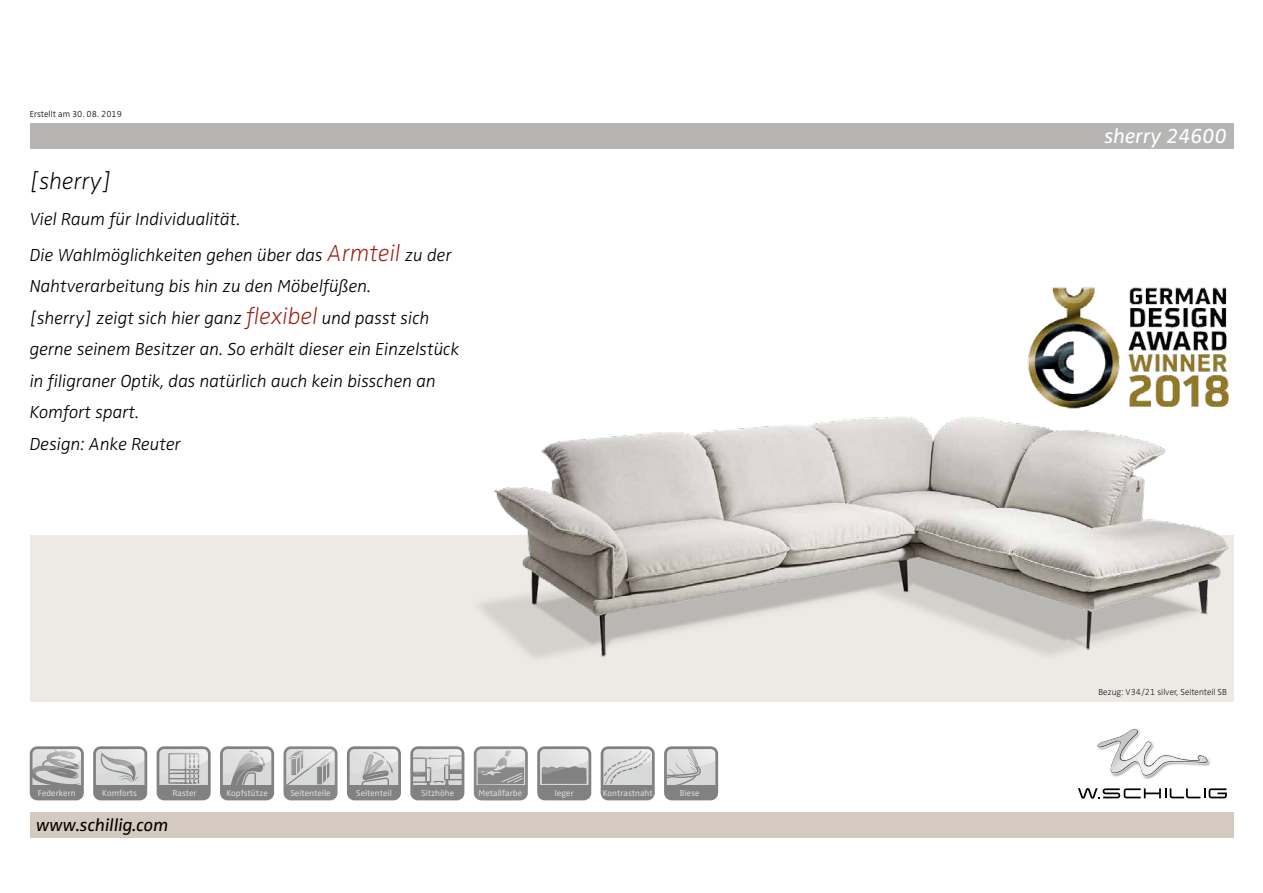
<style>
.page{position:relative;width:1263px;height:893px;background:#fff}
.page>*{position:absolute;margin:0;border:0;box-sizing:border-box;transform-origin:0 0}
.t1{font:italic 300 expanded 24px "Zwo Pro";color:#000}
.t2{font:italic 21px "Zwo Pro";color:#fff}
.t3{font:italic 300 18px/31.5px "Zwo Pro";color:#000}
.t4{font:italic 18px "Zwo Pro";color:#000}
.t5{font:300 expanded 9px "Zwo Pro";color:#000}
.t6{font:300 9px "Zwo Pro";color:#000}
.t7{font:8.85px "Zwo Pro";color:#d8d9d9}
.t8{font:8.85px "Zwo Pro";color:#d9dada}
.s1{font-stretch:expanded;font-size:24px;color:#9e1d12}
</style>
<div class="page">
<div style="left:30px;top:123px;width:1203px;height:26px;background:#b6b5b4"></div>
<div style="left:30px;top:535px;width:1203px;height:167px;background:#ede9e4"></div>
<div style="left:30px;top:812px;width:1203px;height:26px;background:#d5cabf"></div>
<img style="left:480px;top:287px;width:749px;height:371px">
<div style="left:476px;top:785px;width:49px;height:13px;background:#868786"></div>
<svg style="left:478px;top:750px;width:46px;height:35px;background:#b9b9b9"></svg>
<div style="left:474px;top:746px;width:54px;height:54px;border:3px solid #868786;border-radius:6px"></div>
<svg style="left:93px;top:746px;width:54px;height:54px;background:#b4b5b5"></svg>
<svg style="left:220px;top:746px;width:54px;height:54px;background:#aeaeae"></svg>
<svg style="left:30px;top:746px;width:54px;height:54px;background:#b3b3b3"></svg>
<div style="left:32px;top:785px;width:49px;height:13px;background:#818181"></div>
<svg style="left:157px;top:746px;width:54px;height:54px;background:#b2b2b2"></svg>
<div style="left:286px;top:785px;width:49px;height:13px;background:#868786"></div>
<svg style="left:287px;top:750px;width:47px;height:35px;background:#c9caca"></svg>
<div style="left:283px;top:746px;width:55px;height:54px;border:3px solid #868786;border-radius:6px"></div>
<svg style="left:410px;top:746px;width:54px;height:54px;background:#b1b1b1"></svg>
<svg style="left:347px;top:746px;width:54px;height:54px;background:#b1b1b1"></svg>
<svg style="left:664px;top:746px;width:54px;height:54px;background:#b5b5b5"></svg>
<svg style="left:601px;top:746px;width:54px;height:54px;background:#c7c7c7"></svg>
<div style="left:603px;top:785px;width:49px;height:13px;background:#818181"></div>
<svg style="left:537px;top:746px;width:54px;height:54px;background:#b0b0b0"></svg>
<div style="left:540px;top:785px;width:49px;height:13px;background:#818181"></div>
<svg style="left:1097px;top:745px;width:113px;height:32px"></svg>
<img style="left:1098px;top:729px;width:109px;height:46px">
<svg style="left:1078px;top:788px;width:149px;height:11px"></svg>
<p class="t6" style="left:30px;top:109px;width:94px">Erstellt am 30. 08. 2019</p>
<h1 class="t1" style="left:30px;top:167px;width:83px">[sherry]</h1>
<p class="t3" style="left:30px;top:201px;width:424px;line-height:35.7px">Viel Raum für Individualität.<br>Die Wahlmöglichkeiten gehen über das <span class="s1">Armteil</span> zu der</p>
<p class="t3" style="left:30px;top:271px;width:431px">Nahtverarbeitung bis hin zu den Möbelfüßen.<br>[sherry] zeigt sich hier ganz <span class="s1">flexibel</span> und passt sich gerne seinem Besitzer an. So erhält dieser ein Einzelstück in filigraner Optik, das natürlich auch kein bisschen an Komfort spart.<br>Design: Anke Reuter</p>
<p class="t7" style="left:38px;top:787px;width:39px">Federkern</p>
<p class="t7" style="left:102px;top:787px;width:36px">Komforts</p>
<p class="t7" style="left:172px;top:787px;width:26px">Raster</p>
<p class="t7" style="left:226px;top:787px;width:43px">Kopfstütze</p>
<p class="t8" style="left:290px;top:788px;width:42px">Seitenteile</p>
<p class="t7" style="left:356px;top:787px;width:37px">Seitenteil</p>
<p class="t7" style="left:421px;top:787px;width:35px">Sitzhöhe</p>
<p class="t8" style="left:479px;top:788px;width:45px">Metallfarbe</p>
<p class="t7" style="left:603px;top:787px;width:52px">Kontrastnaht</p>
<p class="t7" style="left:680px;top:787px;width:21px">Biese</p>
<p class="t7" style="left:555px;top:787px;width:20px">leger</p>
<p class="t4" style="left:36px;top:815px;width:134px">www.schillig.com</p>
<p class="t2" style="left:1104px;top:124px;width:124px">sherry 24600</p>
<p class="t5" style="left:1098px;top:687px;width:130px">Bezug: V34/21 silver, Seitenteil SB</p>
</div>
